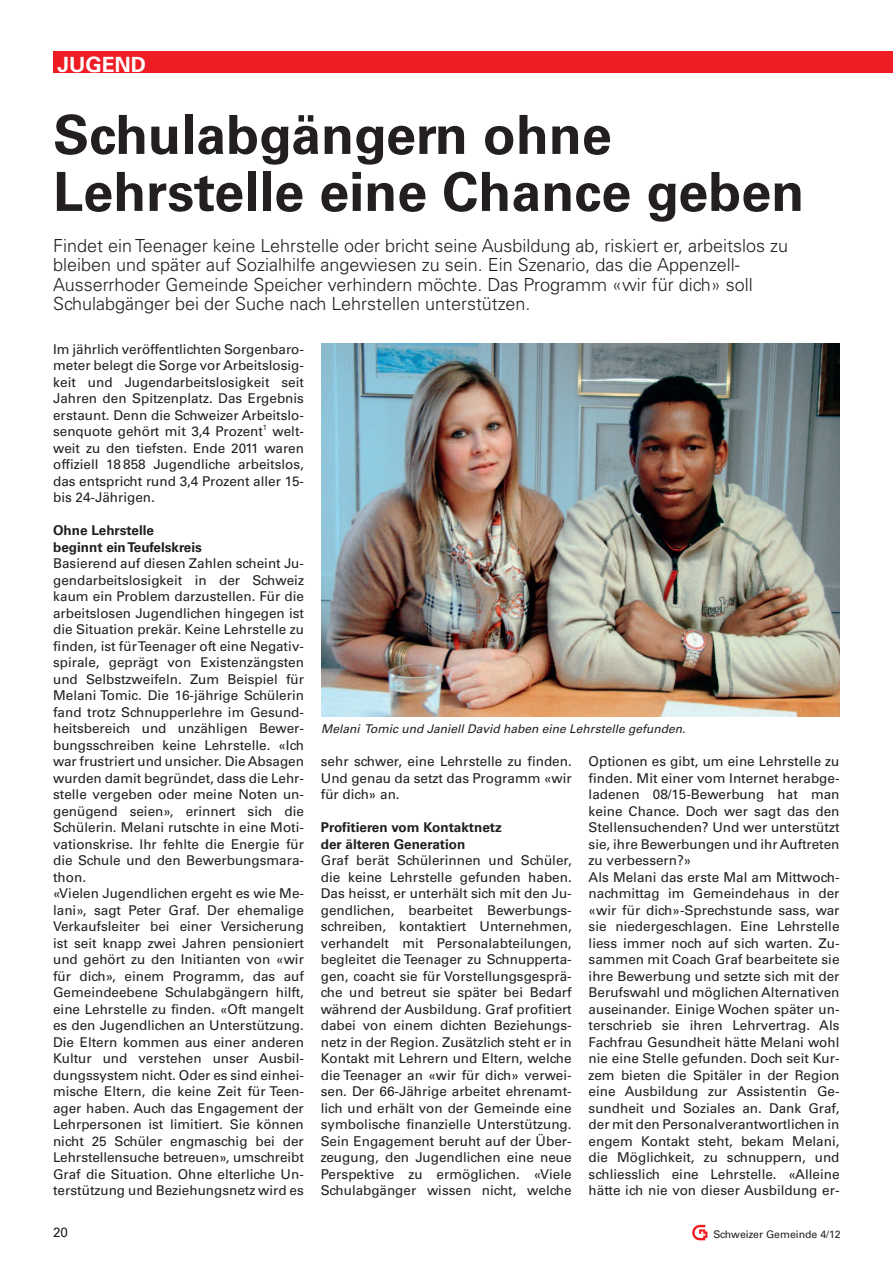
<style>
.page{position:relative;width:893px;height:1263px;background:#fff}
.page>*{position:absolute;margin:0;border:0;box-sizing:border-box;transform-origin:0 0}
.t1{font:700 54px/57px "Univers LT Std";color:#231f20}
.t2{font:700 21px "Univers LT Std";color:#fff}
.t3{font:300 18px/19.5px "Univers LT Std";color:#231f20}
.t4{font:13.5px/16.5px "Univers LT Std";color:#231f20;text-align:justify}
.t5{font:700 13.5px/16.5px "Univers LT Std";color:#231f20}
.t6{font:italic 12px "Univers LT Std";color:#231f20}
.t7{font:10.5px "Univers LT Std";color:#231f20}
</style>
<div class="page">
<div style="left:53px;top:51px;width:840px;height:21px;background:#ee1d23"></div>
<img style="left:692px;top:1224px;width:16px;height:17px">
<img style="left:321px;top:344px;width:519px;height:372px">
<h2 class="t2" style="left:57px;top:57px;width:90px">JUGEND</h2>
<h1 class="t1" style="left:53px;top:111px;width:752px">Schulabgängern ohne<br>Lehrstelle eine Chance geben</h1>
<p class="t3" style="left:53px;top:237px;width:736px">Findet ein Teenager keine Lehrstelle oder bricht seine Ausbildung ab, riskiert er, arbeitslos zu bleiben und später auf Sozialhilfe angewiesen zu sein. Ein Szenario, das die Appenzell-Ausserrhoder Gemeinde Speicher verhindern möchte. Das Programm «wir für dich» soll Schulabgänger bei der Suche nach Lehrstellen unterstützen.</p>
<p class="t4" style="left:53px;top:342px;width:252px">Im jährlich veröffentlichten Sorgenbaro&shy;meter belegt die Sorge vor Arbeitslosig&shy;keit und Jugendarbeitslosigkeit seit Jahren den Spitzenplatz. Das Ergebnis erstaunt. Denn die Schweizer Arbeitslo&shy;senquote gehört mit 3,4 Prozent<sup>1</sup> welt&shy;weit zu den tiefsten. Ende 2011 waren offiziell 18 858 Jugendliche arbeitslos, das entspricht rund 3,4 Prozent aller 15- bis 24-Jährigen.</p>
<p class="t5" style="left:53px;top:523px;width:150px">Ohne Lehrstelle beginnt einTeufelskreis</p>
<p class="t4" style="left:53px;top:556px;width:253px;text-align:left">Basierend auf diesen Zahlen scheint Ju&shy;gendarbeitslosigkeit in der Schweiz kaum ein Problem darzustellen. Für die arbeitslosen Jugendlichen hingegen ist die Situation prekär. Keine Lehrstelle zu finden, ist fürTeenager oft eine Negativ&shy;spirale, geprägt von Existenzängsten und Selbstzweifeln. Zum Beispiel für Melani Tomic. Die 16-jährige Schülerin fand trotz Schnupperlehre im Gesund&shy;heitsbereich und unzähligen Bewer&shy;bungsschreiben keine Lehrstelle. «Ich war frustriert und unsicher. Die Absagen wurden damit begründet, dass die Lehr&shy;stelle vergeben oder meine Noten un&shy;genügend seien», erinnert sich die Schülerin. Melani rutschte in eine Moti&shy;vationskrise. Ihr fehlte die Energie für die Schule und den Bewerbungsmara&shy;thon.<br>«Vielen Jugendlichen ergeht es wie Me&shy;lani», sagt Peter Graf. Der ehemalige Verkaufsleiter bei einer Versicherung ist seit knapp zwei Jahren pensioniert und gehört zu den Initianten von «wir für dich», einem Programm, das auf Gemeindeebene Schulabgängern hilft, eine Lehrstelle zu finden. «Oft mangelt es den Jugendlichen an Unterstützung.<br>Die Eltern kommen aus einer anderen Kultur und verstehen unser Ausbil&shy;dungssystem nicht. Oder es sind einhei&shy;mische Eltern, die keine Zeit für Teen&shy;ager haben. Auch das Engagement der Lehrpersonen ist limitiert. Sie können nicht 25 Schüler engmaschig bei der Lehrstellensuche betreuen», umschreibt Graf die Situation. Ohne elterliche Un&shy;terstützung und Beziehungsnetz wird es</p>
<p class="t6" style="left:321px;top:724px;width:366px">Melani Tomic und Janiell David haben eine Lehrstelle gefunden.</p>
<p class="t4" style="left:589px;top:754px;width:252px;text-align:left">Optionen es gibt, um eine Lehrstelle zu finden. Mit einer vom Internet herabge&shy;ladenen 08/15-Bewerbung hat man keine Chance. Doch wer sagt das den Stellensuchenden? Und wer unterstützt sie, ihre Bewerbungen und ihr Auftreten zu verbessern?»<br>Als Melani das erste Mal am Mittwoch&shy;nachmittag im Gemeindehaus in der «wir für dich»-Sprechstunde sass, war sie niedergeschlagen. Eine Lehrstelle liess immer noch auf sich warten. Zu&shy;sammen mit Coach Graf bearbeitete sie ihre Bewerbung und setzte sich mit der Berufswahl und möglichen Alternativen auseinander. Einige Wochen später un&shy;terschrieb sie ihren Lehrvertrag. Als Fachfrau Gesundheit hätte Melani wohl nie eine Stelle gefunden. Doch seit Kur&shy;zem bieten die Spitäler in der Region eine Ausbildung zur Assistentin Ge&shy;sundheit und Soziales an. Dank Graf, der mit den Personalverantwortlichen in engem Kontakt steht, bekam Melani, die Möglichkeit, zu schnuppern, und schliesslich eine Lehrstelle. «Alleine hätte ich nie von dieser Ausbildung er-</p>
<p class="t4" style="left:321px;top:754px;width:252px">sehr schwer, eine Lehrstelle zu finden.<br>Und genau da setzt das Programm «wir für dich» an.</p>
<p class="t5" style="left:321px;top:820px;width:183px">Profitieren vom Kontaktnetz der älteren Generation</p>
<p class="t4" style="left:321px;top:853px;width:253px">Graf berät Schülerinnen und Schüler, die keine Lehrstelle gefunden haben.<br>Das heisst, er unterhält sich mit den Ju&shy;gendlichen, bearbeitet Bewerbungs&shy;schreiben, kontaktiert Unternehmen, verhandelt mit Personalabteilungen, begleitet die Teenager zu Schnupperta&shy;gen, coacht sie für Vorstellungsgesprä&shy;che und betreut sie später bei Bedarf während der Ausbildung. Graf profitiert dabei von einem dichten Beziehungs&shy;netz in der Region. Zusätzlich steht er in Kontakt mit Lehrern und Eltern, welche die Teenager an «wir für dich» verwei&shy;sen. Der 66-Jährige arbeitet ehrenamt&shy;lich und erhält von der Gemeinde eine symbolische finanzielle Unterstützung.<br>Sein Engagement beruht auf der Über&shy;zeugung, den Jugendlichen eine neue Perspektive zu ermöglichen. «Viele Schulabgänger wissen nicht, welche</p>
<p class="t4" style="left:53px;top:1225px;width:17px">20</p>
<p class="t7" style="left:713px;top:1230px;width:129px">Schweizer Gemeinde 4/12</p>
</div>
